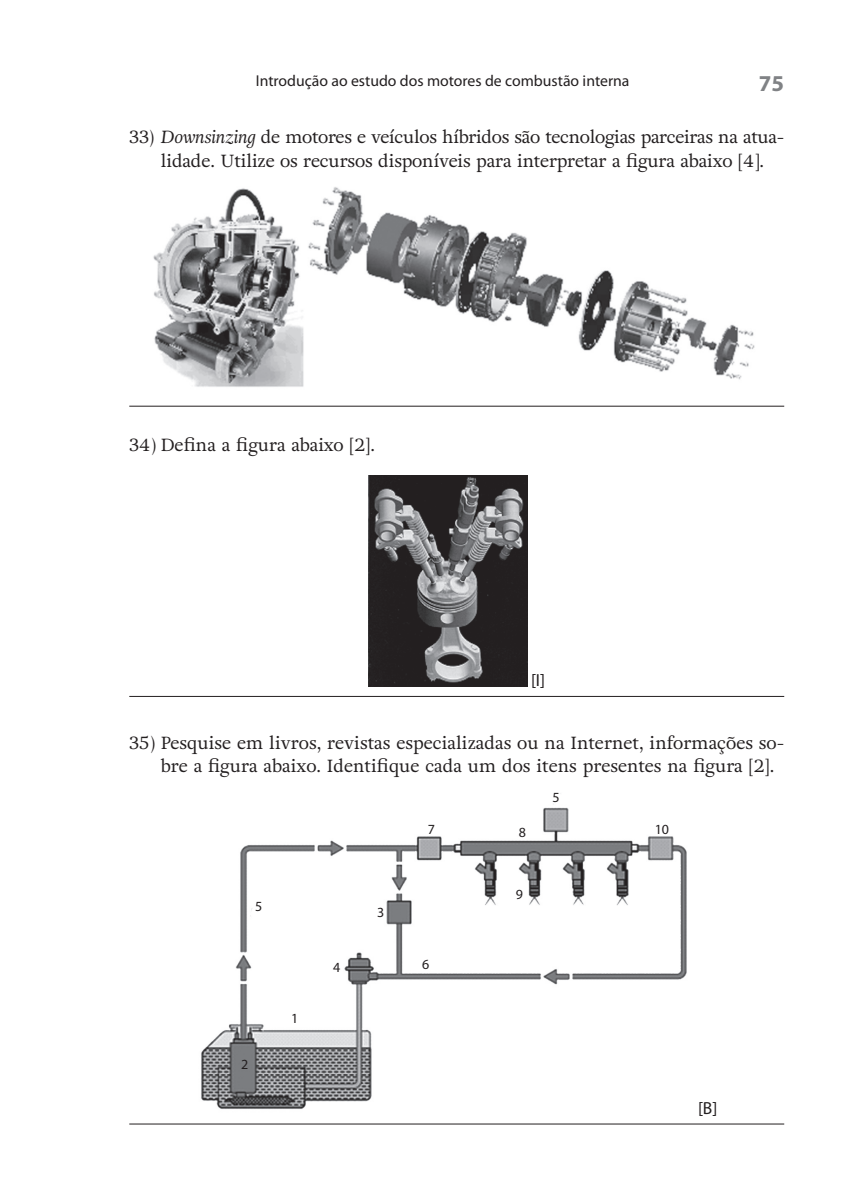
<style>
.page{position:relative;width:854px;height:1202px;background:#fff}
.page>*{position:absolute;margin:0;border:0;box-sizing:border-box;transform-origin:0 0}
.t1{font:700 22.75px "Myriad";color:#808285}
.MASSA_DE_TEXTO{font:17.5px/24.5px "Adriane Text";letter-spacing:-.01em;color:#231f20}
.respostas_fio_abaixo{font:17.5px "Myriad";color:#231f20}
.MASSA_DE_TEXTO-2{font:17.5px "Myriad";color:#231f20}
.t2{font:15.75px "Myriad Pro";color:#231f20}
.t3{font:14px "Myriad Pro";color:#231f20}
.s1{font-style:italic}
</style>
<div class="page">
<hr style="left:129px;top:405px;width:655px;height:1px;background:#231f20">
<hr style="left:129px;top:695px;width:655px;height:1px;background:#231f20">
<hr style="left:129px;top:1123px;width:655px;height:1px;background:#231f20">
<img style="left:153px;top:187px;width:602px;height:200px">
<img style="left:368px;top:476px;width:159px;height:210px">
<img style="left:201px;top:804px;width:486px;height:305px">
<p class="t2" style="left:256px;top:71px;width:375px">Introdução ao estudo dos motores de combustão interna</p>
<h1 class="t1" style="left:759px;top:72px;width:27px">75</h1>
<p class="MASSA_DE_TEXTO" style="left:161px;top:124px;width:623px;text-indent:-32px">33) <span class="s1">Downsinzing</span> de motores e veículos híbridos são tecnologias parceiras na atua&shy;lidade. Utilize os recursos disponíveis para interpretar a figura abaixo [4].</p>
<p class="MASSA_DE_TEXTO" style="left:129px;top:432px;width:247px">34) Defina a figura abaixo [2].</p>
<p class="respostas_fio_abaixo" style="left:531px;top:671px;width:16px">[I]</p>
<p class="MASSA_DE_TEXTO" style="left:161px;top:730px;width:625px;line-height:23.8px;text-indent:-32px">35) Pesquise em livros, revistas especializadas ou na Internet, informações so&shy;bre a figura abaixo. Identifique cada um dos itens presentes na figura [2].</p>
<p class="t3" style="left:255px;top:897px;width:9px">5</p>
<p class="t3" style="left:241px;top:1055px;width:9px">2</p>
<p class="t3" style="left:291px;top:1009px;width:9px">1</p>
<p class="t3" style="left:333px;top:958px;width:9px">4</p>
<p class="t3" style="left:377px;top:903px;width:9px">3</p>
<p class="t3" style="left:428px;top:820px;width:9px">7</p>
<p class="t3" style="left:519px;top:823px;width:9px">8</p>
<p class="t3" style="left:422px;top:955px;width:9px">6</p>
<p class="t3" style="left:516px;top:885px;width:9px">9</p>
<p class="t3" style="left:553px;top:788px;width:9px">5</p>
<p class="t3" style="left:655px;top:820px;width:16px">10</p>
<p class="MASSA_DE_TEXTO-2" style="left:698px;top:1098px;width:21px">[B]</p>
</div>
